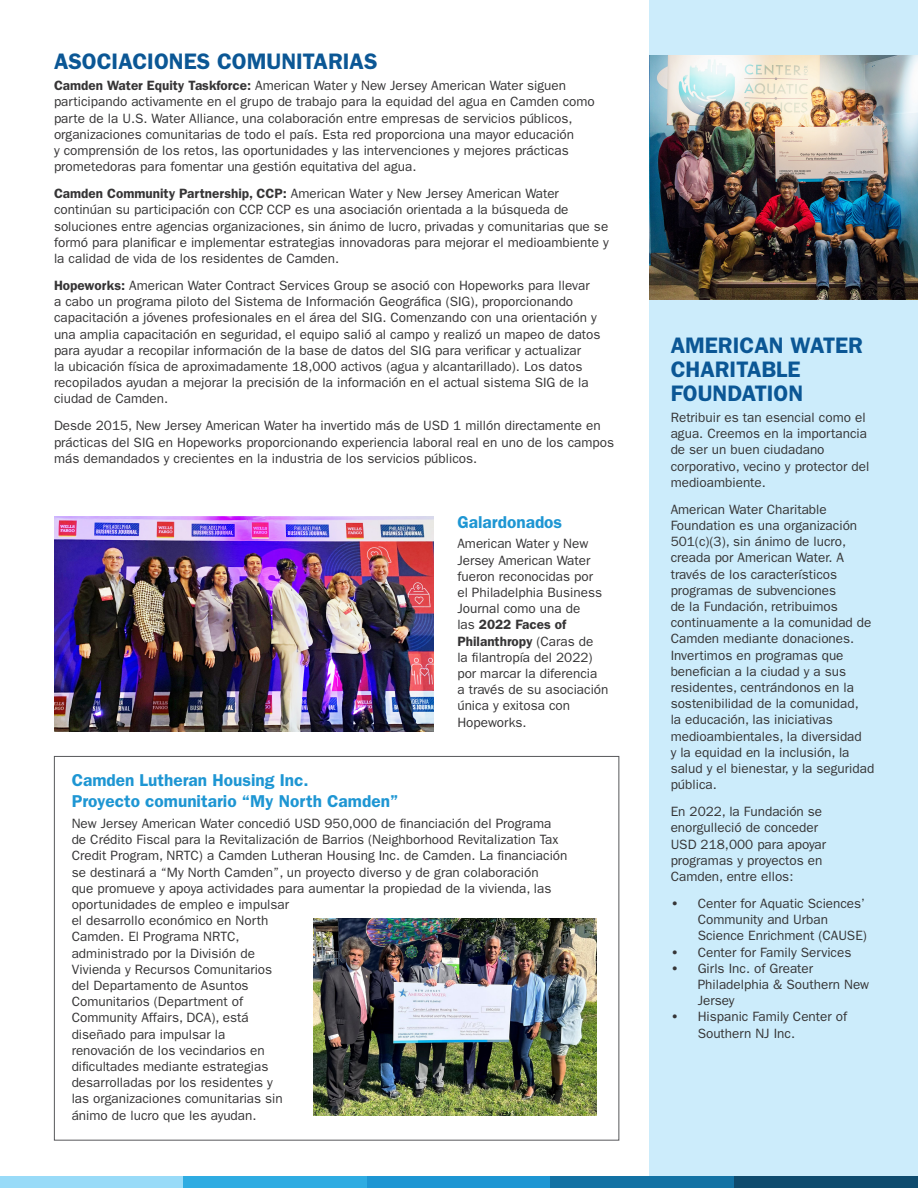
<style>
.page{position:relative;width:918px;height:1188px;background:#fff}
.page>*{position:absolute;margin:0;border:0;box-sizing:border-box;transform-origin:0 0}
.t1{font:600 22.5px/24px "ITC Franklin Gothic Std";color:#0b5795}
.Subhead{font:600 17.25px/21px "ITC Franklin Gothic Std";color:#1e96d3}
.Body_Copy{font:13.5px/16.2px "ITC Franklin Gothic Std";color:#363536}
.s1{font-weight:600}
</style>
<div class="page">
<div style="left:649px;top:0;width:269px;height:1188px;background:#ccecfb"></div>
<div style="left:0;top:1176px;width:183px;height:12px;background:#99dbf8"></div>
<div style="left:183px;top:1176px;width:184px;height:12px;background:#2face2"></div>
<div style="left:367px;top:1176px;width:184px;height:12px;background:#1e96d3"></div>
<div style="left:551px;top:1176px;width:183px;height:12px;background:#1372a4"></div>
<div style="left:734px;top:1176px;width:184px;height:12px;background:#0e4b6e"></div>
<img style="left:54px;top:516px;width:379px;height:215px">
<img style="left:649px;top:56px;width:269px;height:243px">
<img style="left:314px;top:918px;width:282px;height:198px">
<p class="t1" style="left:54px;top:50px;width:325px">ASOCIACIONES COMUNITARIAS</p>
<p class="Body_Copy" style="left:54px;top:78px;width:542px"><span class="s1">Camden Water Equity Taskforce:</span> American Water y New Jersey American Water siguen participando activamente en el grupo de trabajo para la equidad del agua en Camden como parte de la U.S. Water Alliance, una colaboración entre empresas de servicios públicos, organizaciones comunitarias de todo el país. Esta red proporciona una mayor educación<br>y comprensión de los retos, las oportunidades y las intervenciones y mejores prácticas prometedoras para fomentar una gestión equitativa del agua.</p>
<p class="Body_Copy" style="left:54px;top:186px;width:556px"><span class="s1">Camden Community Partnership, CCP:</span> American Water y New Jersey American Water continúan su participación con CCP. CCP es una asociación orientada a la búsqueda de soluciones entre agencias organizaciones, sin ánimo de lucro, privadas y comunitarias que se formó para planificar e implementar estrategias innovadoras para mejorar el medioambiente y la calidad de vida de los residentes de Camden.</p>
<p class="Body_Copy" style="left:54px;top:277px;width:548px"><span class="s1">Hopeworks:</span> American Water Contract Services Group se asoció con Hopeworks para llevar<br>a cabo un programa piloto del Sistema de Información Geográfica (SIG), proporcionando capacitación a jóvenes profesionales en el área del SIG. Comenzando con una orientación y una amplia capacitación en seguridad, el equipo salió al campo y realizó un mapeo de datos para ayudar a recopilar información de la base de datos del SIG para verificar y actualizar<br>la ubicación física de aproximadamente 18,000 activos (agua y alcantarillado). Los datos recopilados ayudan a mejorar la precisión de la información en el actual sistema SIG de la ciudad de Camden.</p>
<p class="Body_Copy" style="left:54px;top:418px;width:562px">Desde 2015, New Jersey American Water ha invertido más de USD 1 millón directamente en prácticas del SIG en Hopeworks proporcionando experiencia laboral real en uno de los campos más demandados y crecientes en la industria de los servicios públicos.</p>
<p class="Subhead" style="left:457px;top:512px;width:106px">Galardonados</p>
<p class="Body_Copy" style="left:457px;top:536px;width:153px">American Water y New<br>Jersey American Water fueron reconocidas por<br>el Philadelphia Business<br>Journal como una de<br>las <span class="s1">2022 Faces of<br>Philanthropy</span> (Caras de<br>la filantropía del 2022) por marcar la diferencia<br>a través de su asociación única y exitosa con<br>Hopeworks.</p>
<p class="Subhead" style="left:72px;top:770px;width:328px">Camden Lutheran Housing Inc.<br>Proyecto comunitario “My North Camden”</p>
<p class="Body_Copy" style="left:72px;top:815px;width:497px">New Jersey American Water concedió USD 950,000 de financiación del Programa de Crédito Fiscal para la Revitalización de Barrios (Neighborhood Revitalization Tax Credit Program, NRTC) a Camden Lutheran Housing Inc. de Camden. La financiación se destinará a “My North Camden”, un proyecto diverso y de gran colaboración<br>que promueve y apoya actividades para aumentar la propiedad de la vivienda, las oportunidades de empleo e impulsar<br>el desarrollo económico en North<br>Camden. El Programa NRTC,<br>administrado por la División de<br>Vivienda y Recursos Comunitarios<br>del Departamento de Asuntos<br>Comunitarios (Department of<br>Community Affairs, DCA), está<br>diseñado para impulsar la<br>renovación de los vecindarios en<br>dificultades mediante estrategias<br>desarrolladas por los residentes y<br>las organizaciones comunitarias sin<br>ánimo de lucro que les ayudan.</p>
<p class="t1" style="left:671px;top:334px;width:194px">AMERICAN WATER<br>CHARITABLE<br>FOUNDATION</p>
<p class="Body_Copy" style="left:671px;top:409px;width:200px">Retribuir es tan esencial como el agua. Creemos en la importancia de ser un buen ciudadano corporativo, vecino y protector del medioambiente.</p>
<p class="Body_Copy" style="left:671px;top:501px;width:205px">American Water Charitable<br>Foundation es una organización<br>501(c)(3), sin ánimo de lucro, creada por American Water. A través de los característicos programas de subvenciones<br>de la Fundación, retribuimos continuamente a la comunidad de<br>Camden mediante donaciones.<br>Invertimos en programas que benefician a la ciudad y a sus residentes, centrándonos en la sostenibilidad de la comunidad,<br>la educación, las iniciativas medioambientales, la diversidad<br>y la equidad en la inclusión, la salud y el bienestar, y la seguridad pública.</p>
<p class="Body_Copy" style="left:671px;top:804px;width:157px">En 2022, la Fundación se enorgulleció de conceder<br>USD 218,000 para apoyar programas y proyectos en<br>Camden, entre ellos:</p>
<p class="Body_Copy" style="left:698px;top:895px;width:171px;text-indent:-27px"><span class="s1">•</span> Center for Aquatic Sciences’<br>Community and Urban<br>Science Enrichment (CAUSE)</p>
<p class="Body_Copy" style="left:671px;top:944px;width:182px"><span class="s1">•</span> Center for Family Services</p>
<p class="Body_Copy" style="left:698px;top:960px;width:173px;text-indent:-27px"><span class="s1">•</span> Girls Inc. of Greater<br>Philadelphia &amp; Southern New<br>Jersey</p>
<p class="Body_Copy" style="left:698px;top:1009px;width:151px;text-indent:-27px"><span class="s1">•</span> Hispanic Family Center of<br>Southern NJ Inc.</p>
</div>
